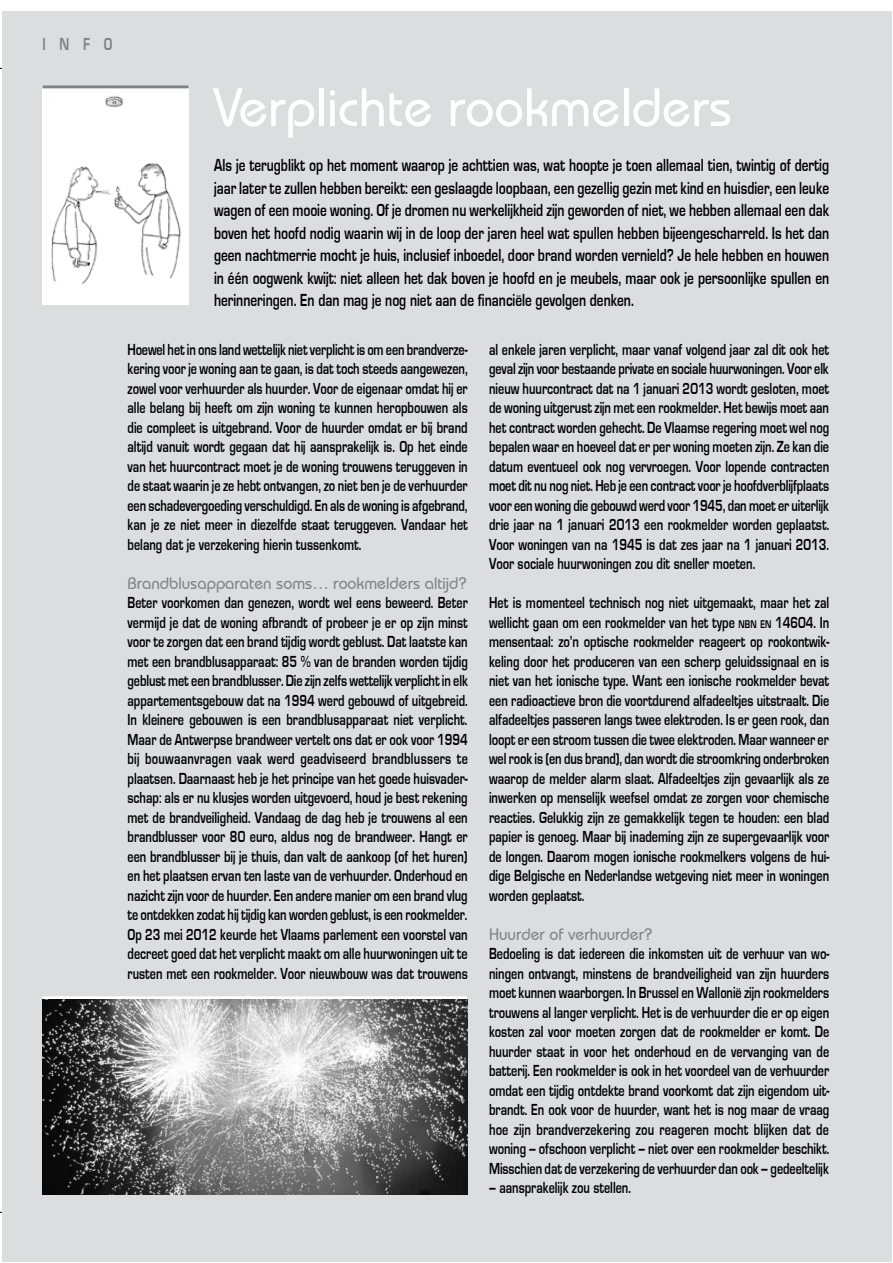
<style>
.page{position:relative;width:893px;height:1263px;background:#fff}
.page>*{position:absolute;margin:0;border:0;box-sizing:border-box;transform-origin:0 0}
.t1{font:500 54px "Bauhaus IT Cby BT";color:#fff}
.t2{font:18px/22.5px "Eurose Cond";color:#000;text-align:justify}
.t3{font:18px "Eurose Cond";color:#808285}
.t4{font:16.5px/19.5px "Eurose Cond";color:#000;text-align:justify}
.t5{font:500 16.5px "Bauhaus IT Cby BT";color:#808285}
.s1{font-size:11.55px}
</style>
<div class="page">
<hr style="left:0;top:1212px;width:829px;height:1px;background:#000">
<hr style="left:0;top:68px;width:829px;height:1px;background:#000">
<div style="left:2px;top:11px;width:889px;height:1250px;background:#dcddde"></div>
<div style="left:43px;top:86px;width:146px;height:219px;background:#fff"></div>
<img style="left:43px;top:88px;width:146px;height:196px">
<hr style="left:43px;top:85px;width:146px;height:3px;background:#808285">
<hr style="left:43px;top:996px;width:424px;height:3px;background:#fff">
<img style="left:43px;top:999px;width:425px;height:196px">
<p class="t3" style="left:43px;top:34px;width:71px">I N F O</p>
<h1 class="t1" style="left:214px;top:74px;width:520px">Verplichte rookmelders</h1>
<p class="t2" style="left:214px;top:154px;width:617px">Als je terugblikt op het moment waarop je achttien was, wat hoopte je toen allemaal tien, twintig of dertig jaar later te zullen hebben bereikt: een geslaagde loopbaan, een gezellig gezin met kind en huisdier, een leuke wagen of een mooie woning. Of je dromen nu werkelijkheid zijn geworden of niet, we hebben allemaal een dak boven het hoofd nodig waarin wij in de loop der jaren heel wat spullen hebben bijeengescharreld. Is het dan geen nachtmerrie mocht je huis, inclusief inboedel, door brand worden vernield? Je hele hebben en houwen in één oogwenk kwijt: niet alleen het dak boven je hoofd en je meubels, maar ook je persoonlijke spullen en herinneringen. En dan mag je nog niet aan de financiële gevolgen denken.</p>
<p class="t4" style="left:128px;top:339px;width:342px">Hoewel het in ons land wettelijk niet verplicht is om een brandverze&shy;kering voor je woning aan te gaan, is dat toch steeds aangewezen, zowel voor verhuurder als huurder. Voor de eigenaar omdat hij er alle belang bij heeft om zijn woning te kunnen heropbouwen als die compleet is uitgebrand. Voor de huurder omdat er bij brand altijd vanuit wordt gegaan dat hij aansprakelijk is. Op het einde van het huurcontract moet je de woning trouwens teruggeven in de staat waarin je ze hebt ontvangen, zo niet ben je de verhuurder een schadevergoeding verschuldigd. En als de woning is afgebrand, kan je ze niet meer in diezelfde staat teruggeven. Vandaar het belang dat je verzekering hierin tussenkomt.</p>
<p class="t5" style="left:128px;top:573px;width:341px">Brandblusapparaten soms… rookmelders altijd?</p>
<p class="t4" style="left:128px;top:593px;width:342px">Beter voorkomen dan genezen, wordt wel eens beweerd. Beter vermijd je dat de woning afbrandt of probeer je er op zijn minst voor te zorgen dat een brand tijdig wordt geblust. Dat laatste kan met een brandblusapparaat: 85 % van de branden worden tijdig geblust met een brandblusser. Die zijn zelfs wettelijk verplicht in elk appartementsgebouw dat na 1994 werd gebouwd of uitgebreid.<br>In kleinere gebouwen is een brandblusapparaat niet verplicht.<br>Maar de Antwerpse brandweer vertelt ons dat er ook voor 1994 bij bouwaanvragen vaak werd geadviseerd brandblussers te plaatsen. Daarnaast heb je het principe van het goede huisvader&shy;schap: als er nu klusjes worden uitgevoerd, houd je best rekening met de brandveiligheid. Vandaag de dag heb je trouwens al een brandblusser voor 80 euro, aldus nog de brandweer. Hangt er een brandblusser bij je thuis, dan valt de aankoop (of het huren) en het plaatsen ervan ten laste van de verhuurder. Onderhoud en nazicht zijn voor de huurder. Een andere manier om een brand vlug te ontdekken zodat hij tijdig kan worden geblust, is een rookmelder.<br>Op 23 mei 2012 keurde het Vlaams parlement een voorstel van decreet goed dat het verplicht maakt om alle huurwoningen uit te rusten met een rookmelder. Voor nieuwbouw was dat trouwens</p>
<p class="t4" style="left:489px;top:339px;width:342px">al enkele jaren verplicht, maar vanaf volgend jaar zal dit ook het geval zijn voor bestaande private en sociale huurwoningen. Voor elk nieuw huurcontract dat na 1 januari 2013 wordt gesloten, moet de woning uitgerust zijn met een rookmelder. Het bewijs moet aan het contract worden gehecht. De Vlaamse regering moet wel nog bepalen waar en hoeveel dat er per woning moeten zijn. Ze kan die datum eventueel ook nog vervroegen. Voor lopende contracten moet dit nu nog niet. Heb je een contract voor je hoofdverblijfplaats voor een woning die gebouwd werd voor 1945, dan moet er uiterlijk drie jaar na 1 januari 2013 een rookmelder worden geplaatst.<br>Voor woningen van na 1945 is dat zes jaar na 1 januari 2013.<br>Voor sociale huurwoningen zou dit sneller moeten.</p>
<p class="t4" style="left:489px;top:593px;width:342px">Het is momenteel technisch nog niet uitgemaakt, maar het zal wellicht gaan om een rookmelder van het type <span class="s1">NBN EN</span> 14604. In mensentaal: zo’n optische rookmelder reageert op rookontwik&shy;keling door het produceren van een scherp geluidssignaal en is niet van het ionische type. Want een ionische rookmelder bevat een radioactieve bron die voortdurend alfadeeltjes uitstraalt. Die alfadeeltjes passeren langs twee elektroden. Is er geen rook, dan loopt er een stroom tussen die twee elektroden. Maar wanneer er wel rook is (en dus brand), dan wordt die stroomkring onderbroken waarop de melder alarm slaat. Alfadeeltjes zijn gevaarlijk als ze inwerken op menselijk weefsel omdat ze zorgen voor chemische reacties. Gelukkig zijn ze gemakkelijk tegen te houden: een blad papier is genoeg. Maar bij inademing zijn ze supergevaarlijk voor de longen. Daarom mogen ionische rookmelkers volgens de hui&shy;dige Belgische en Nederlandse wetgeving niet meer in woningen worden geplaatst.</p>
<p class="t5" style="left:489px;top:924px;width:165px">Huurder of verhuurder?</p>
<p class="t4" style="left:489px;top:944px;width:342px">Bedoeling is dat iedereen die inkomsten uit de verhuur van wo&shy;ningen ontvangt, minstens de brandveiligheid van zijn huurders moet kunnen waarborgen. In Brussel en Wallonië zijn rookmelders trouwens al langer verplicht. Het is de verhuurder die er op eigen kosten zal voor moeten zorgen dat de rookmelder er komt. De huurder staat in voor het onderhoud en de vervanging van de batterij. Een rookmelder is ook in het voordeel van de verhuurder omdat een tijdig ontdekte brand voorkomt dat zijn eigendom uit&shy;brandt. En ook voor de huurder, want het is nog maar de vraag hoe zijn brandverzekering zou reageren mocht blijken dat de woning – ofschoon verplicht – niet over een rookmelder beschikt.<br>Misschien dat de verzekering de verhuurder dan ook – gedeeltelijk</p>
<p class="t4" style="left:489px;top:1178px;width:143px">– aansprakelijk zou stellen.</p>
</div>
